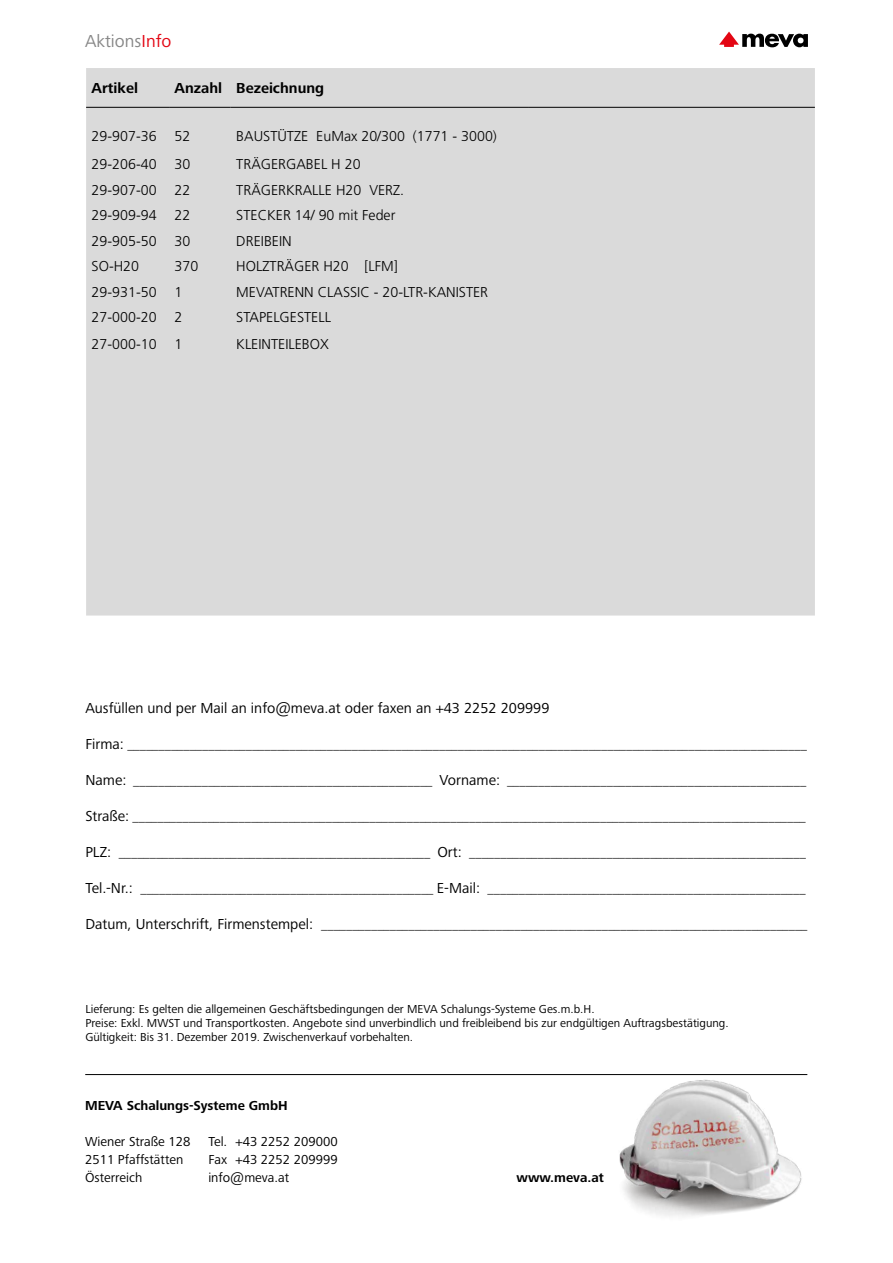
<style>
.page{position:relative;width:893px;height:1263px;background:#fff}
.page>*{position:absolute;margin:0;border:0;box-sizing:border-box;transform-origin:0 0}
.t1{font:18px "Frutiger Next LTW1 G";color:#878787}
.t2{font:15px "Frutiger Next LTW1 G";color:#000}
.t3{font:700 15px "Frutiger Next LTW1 G";color:#000}
.t4{font:300 14.25px "Frutiger";color:#000}
.t5{font:13.5px/18px "Frutiger Next LTW1 G";color:#000;text-align:justify}
.t6{font:700 13.5px "Frutiger Next LTW1 G";color:#000}
.t7{font:12.45px "Frutiger";color:#000}
.t8{font:12px/14.4px "Frutiger Next LTW1 G";color:#000}
.s1{color:#e30613}
.s2{font-family:"Frutiger Next LTW1 G";font-size:15px}
.s3{font-family:"Frutiger Next LTW1 G"}
</style>
<div class="page">
<svg style="left:719px;top:32px;width:89px;height:15px"></svg>
<div style="left:86px;top:68px;width:729px;height:39px;background:#dadada"></div>
<div style="left:86px;top:108px;width:729px;height:507px;background:#dadada"></div>
<hr style="left:86px;top:107px;width:83px;height:1px;background:#000">
<hr style="left:169px;top:107px;width:62px;height:1px;background:#000">
<hr style="left:231px;top:107px;width:297px;height:1px;background:#000">
<hr style="left:528px;top:107px;width:287px;height:1px;background:#000">
<hr style="left:85px;top:1074px;width:722px;height:1px;background:#000">
<img style="left:587px;top:1074px;width:221px;height:142px">
<h1 class="t1" style="left:85px;top:31px;width:88px">Aktions<span class="s1">Info</span></h1>
<p class="t3" style="left:92px;top:79px;width:48px">Artikel</p>
<p class="t3" style="left:175px;top:79px;width:151px">Anzahl Bezeichnung</p>
<p class="t4" style="left:92px;top:128px;width:66px">29-907-36</p>
<p class="t4" style="left:175px;top:128px;width:17px">52</p>
<p class="t4" style="left:236px;top:128px;width:262px">BAUSTÜTZE EuMax 20/300 (1771 - 3000)</p>
<p class="t4" style="left:92px;top:156px;width:66px">29-206-40</p>
<p class="t4" style="left:175px;top:156px;width:17px">30</p>
<p class="t4" style="left:236px;top:156px;width:126px">TRÄGERGABEL H 20</p>
<p class="t4" style="left:92px;top:182px;width:66px">29-907-00</p>
<p class="t4" style="left:175px;top:182px;width:17px">22</p>
<p class="t4" style="left:236px;top:182px;width:169px">TRÄGERKRALLE H20 VERZ.</p>
<p class="t4" style="left:92px;top:207px;width:66px">29-909-94</p>
<p class="t4" style="left:175px;top:207px;width:17px">22</p>
<p class="t4" style="left:236px;top:207px;width:161px">STECKER 14/ 90 mit Feder</p>
<p class="t4" style="left:92px;top:233px;width:66px">29-905-50</p>
<p class="t4" style="left:175px;top:233px;width:17px">30</p>
<p class="t4" style="left:236px;top:233px;width:57px">DREIBEIN</p>
<p class="t4" style="left:92px;top:258px;width:49px">SO-H20</p>
<p class="t4" style="left:175px;top:258px;width:25px">370</p>
<p class="t4" style="left:236px;top:258px;width:163px">HOLZTRÄGER H20 [LFM]</p>
<p class="t4" style="left:92px;top:284px;width:66px">29-931-50</p>
<p class="t4" style="left:175px;top:284px;width:9px">1</p>
<p class="t4" style="left:236px;top:284px;width:253px">MEVATRENN CLASSIC - 20-LTR-KANISTER</p>
<p class="t4" style="left:92px;top:309px;width:66px">27-000-20</p>
<p class="t4" style="left:175px;top:309px;width:9px">2</p>
<p class="t4" style="left:236px;top:309px;width:96px">STAPELGESTELL</p>
<p class="t4" style="left:92px;top:336px;width:66px">27-000-10</p>
<p class="t4" style="left:175px;top:336px;width:9px">1</p>
<p class="t4" style="left:236px;top:336px;width:94px">KLEINTEILEBOX</p>
<p class="t2" style="left:85px;top:699px;width:466px">Ausfüllen und per Mail an info@meva.at oder faxen an +43 2252 209999</p>
<p class="t7" style="left:85px;top:737px;width:723px"><span class="s2">Firma:</span> _____________________________________________________________________________________________________________</p>
<p class="t7" style="left:85px;top:773px;width:722px"><span class="s2">Name:</span> ________________________________________________ <span class="s2">Vorname:</span> ________________________________________________</p>
<p class="t7" style="left:85px;top:809px;width:722px"><span class="s2">Straße:</span> ____________________________________________________________________________________________________________</p>
<p class="t7" style="left:85px;top:845px;width:722px"><span class="s2">PLZ:</span> <span class="s3">_</span>_________________________________________________ <span class="s2">Ort:</span> ______________________________________________________</p>
<p class="t7" style="left:85px;top:881px;width:722px"><span class="s2">Tel.-Nr.:</span> _______________________________________________ <span class="s2">E-Mail:</span> ___________________________________________________</p>
<p class="t7" style="left:85px;top:917px;width:724px"><span class="s2">Datum, Unterschrift, Firmenstempel:</span> ______________________________________________________________________________</p>
<p class="t8" style="left:85px;top:1002px;width:645px">Lieferung: Es gelten die allgemeinen Geschäftsbedingungen der MEVA Schalungs-Systeme Ges.m.b.H.<br>Preise: Exkl. MWST und Transportkosten. Angebote sind unverbindlich und freibleibend bis zur endgültigen Auftragsbestätigung.<br>Gültigkeit: Bis 31. Dezember 2019. Zwischenverkauf vorbehalten.</p>
<p class="t6" style="left:85px;top:1098px;width:204px">MEVA Schalungs-Systeme GmbH</p>
<p class="t5" style="left:208px;top:1133px;width:131px">Tel. +43 2252 209000<br>Fax +43 2252 209999 info@meva.at</p>
<p class="t5" style="left:85px;top:1133px;width:107px;text-align:left">Wiener Straße 128<br>2511 Pfaffstätten<br>Österreich</p>
<p class="t6" style="left:517px;top:1170px;width:89px">www.meva.at</p>
</div>
